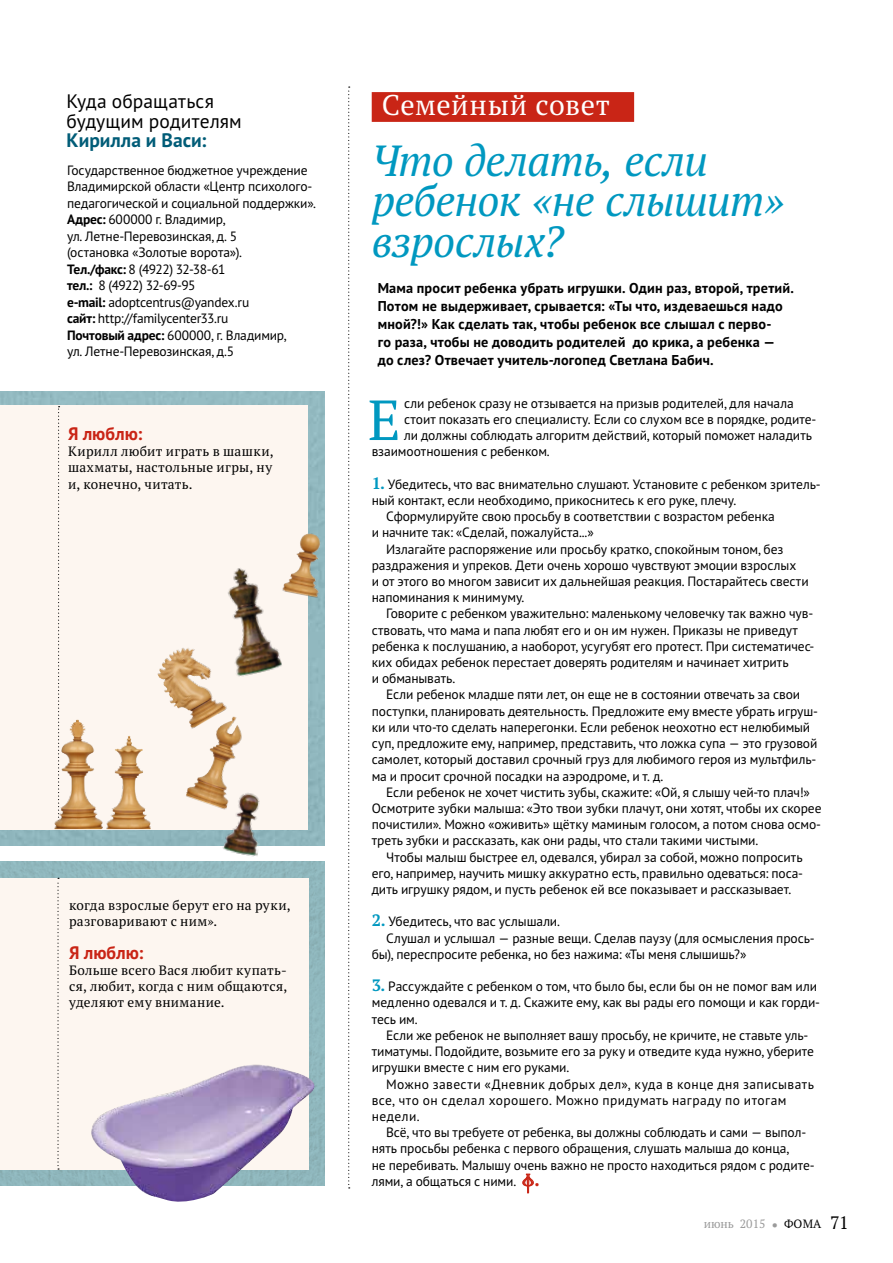
<style>
.page{position:relative;width:893px;height:1263px;background:#fff}
.page>*{position:absolute;margin:0;border:0;box-sizing:border-box;transform-origin:0 0}
.t1{font:56.4px "PT Serif";color:#0098c0}
.t2{font:italic 43.5px/40.5px "PT Serif";letter-spacing:-.02em;color:#0098c0}
.t3{font:28.5px "PT Serif";letter-spacing:.015em;color:#fff}
.t4{font:19.5px/19.5px "PT Sans";letter-spacing:.005em;color:#000}
.t5{font:700 19.5px "PT Sans";letter-spacing:.005em;color:#005c77}
.t6{font:700 18px "PT Sans";letter-spacing:.005em;color:#c92516}
.t7{font:700 14.25px/18px "PT Sans";letter-spacing:.015em;color:#000}
.t8{font:13.5px/16.5px "PT Sans";letter-spacing:-.01em;color:#000}
.t9{font:13.5px/16.2px "PT Serif";letter-spacing:.025em;color:#000;text-align:justify}
.t10{font:13.5px/16.2px "PT Sans";letter-spacing:.025em;color:#000}
.t11{font:12px "PT Serif";color:#9b9b9b}
.s1{font-weight:700}
.s2{font-family:"PT Serif";font-weight:700;font-size:16.5px;color:#0098c0}
.s3{font-family:"Evangelie";font-size:17.85px;color:#c92516}
.s4{font-family:"Evangelie";font-size:22.5px;color:#c92516}
.s5{font-size:15px}
.s6{color:#000}
.s7{font-size:18px;color:#000}
</style>
<div class="page">
<svg style="left:348px;top:87px;width:2px;height:1101px"></svg>
<div style="left:372px;top:92px;width:262px;height:30px;background:#c92516;border:2px solid #c92516"></div>
<div style="left:0;top:861px;width:325px;height:325px;background:#90b7bd"></div>
<svg style="left:523px;top:1173px;width:11px;height:20px"></svg>
<div style="left:0;top:878px;width:309px;height:291px;background:#fdf6f0"></div>
<svg style="left:57px;top:878px;width:2px;height:291px"></svg>
<div style="left:0;top:405px;width:308px;height:424px;background:#fdf6f0"></div>
<svg style="left:58px;top:406px;width:2px;height:422px"></svg>
<img style="left:89px;top:1064px;width:227px;height:138px">
<img style="left:60px;top:721px;width:16px;height:89px">
<img style="left:283px;top:533px;width:36px;height:65px">
<img style="left:157px;top:648px;width:26px;height:42px">
<img style="left:196px;top:716px;width:37px;height:67px">
<img style="left:221px;top:743px;width:57px;height:114px">
<img style="left:228px;top:568px;width:55px;height:109px">
<h3 class="t4" style="left:67px;top:91px;width:177px">Куда обращаться будущим родителям</h3>
<h3 class="t5" style="left:67px;top:127px;width:141px">Кирилла и Васи:</h3>
<p class="t8" style="left:67px;top:161px;width:251px">Государственное бюджетное учреждение Владимирской области «Центр психолого&shy;педагогической и социальной поддержки».<br><span class="s1">Адрес:</span> 600000 г. Владимир,<br>ул. Летне-Перевозинская, д. 5<br>(остановка «Золотые ворота»).<br><span class="s1">Тел./факс:</span> 8 (4922) 32-38-61<br><span class="s1">тел.:</span> 8 (4922) 32-69-95<br><span class="s1">e-mail:</span> adoptcentrus@yandex.ru<br><span class="s1">сайт:</span> http://familycenter33.ru<br><span class="s1">Почтовый адрес:</span> 600000, г. Владимир,<br>ул. Летне-Перевозинская, д.5</p>
<h3 class="t6" style="left:68px;top:422px;width:76px">Я люблю:</h3>
<p class="t9" style="left:68px;top:443px;width:207px">Кирилл любит играть в шашки, шахматы, настольные игры, ну и, конечно, читать.</p>
<p class="t9" style="left:69px;top:897px;width:223px">когда взрослые берут его на руки, разговаривают с ним».</p>
<h3 class="t6" style="left:69px;top:940px;width:76px">Я люблю:</h3>
<p class="t9" style="left:69px;top:962px;width:220px">Больше всего Вася любит купать&shy;ся, любит, когда с ним общаются, уделяют ему внимание.</p>
<h3 class="t3" style="left:382px;top:87px;width:230px">Семейный совет</h3>
<h2 class="t2" style="left:372px;top:140px;width:414px">Что делать, если ребенок «не слышит» взрослых?</h2>
<p class="t7" style="left:378px;top:279px;width:418px">Мама просит ребенка убрать игрушки. Один раз, второй, третий.<br>Потом не выдерживает, срывается: «Ты что, издеваешься надо мной?!» Как сделать так, чтобы ребенок все слышал с перво-<br>го раза, чтобы не доводить родителей до крика, а ребенка — до слез? Отвечает учитель-логопед Светлана Бабич.</p>
<h1 class="t1" style="left:368px;top:383px;width:34px">Е</h1>
<p class="t8" style="left:404px;top:394px;width:391px">сли ребенок сразу не отзывается на призыв родителей, для начала</p>
<p class="t8" style="left:404px;top:410px;width:414px">стоит показать его специалисту. Если со слухом все в порядке, родите-</p>
<p class="t8" style="left:404px;top:427px;width:409px">ли должны соблюдать алгоритм действий, который поможет наладить</p>
<p class="t8" style="left:372px;top:443px;width:179px">взаимоотношения с ребенком.</p>
<p class="t8" style="left:372px;top:475px;width:451px"><span class="s2">1.</span> Убедитесь, что вас внимательно слушают. Установите с ребенком зритель-</p>
<p class="t8" style="left:372px;top:492px;width:366px">ный контакт, если необходимо, прикоснитесь к его руке, плечу.</p>
<p class="t8" style="left:386px;top:508px;width:390px">Сформулируйте свою просьбу в соответствии с возрастом ребенка</p>
<p class="t8" style="left:372px;top:524px;width:224px">и начните так: «Сделай, пожалуйста...»</p>
<p class="t8" style="left:386px;top:540px;width:399px">Излагайте распоряжение или просьбу кратко, спокойным тоном, без</p>
<p class="t8" style="left:372px;top:556px;width:426px">раздражения и упреков. Дети очень хорошо чувствуют эмоции взрослых</p>
<p class="t8" style="left:372px;top:573px;width:438px">и от этого во многом зависит их дальнейшая реакция. Постарайтесь свести</p>
<p class="t8" style="left:372px;top:589px;width:154px">напоминания к минимуму.</p>
<p class="t8" style="left:386px;top:605px;width:429px">Говорите с ребенком уважительно: маленькому человечку так важно чув-</p>
<p class="t8" style="left:372px;top:621px;width:428px">ствовать, что мама и папа любят его и он им нужен. Приказы не приведут</p>
<p class="t8" style="left:372px;top:637px;width:443px">ребенка к послушанию, а наоборот, усугубят его протест. При систематичес-</p>
<p class="t8" style="left:372px;top:654px;width:418px">ких обидах ребенок перестает доверять родителям и начинает хитрить</p>
<p class="t8" style="left:372px;top:670px;width:85px">и обманывать.</p>
<p class="t8" style="left:386px;top:686px;width:415px">Если ребенок младше пяти лет, он еще не в состоянии отвечать за свои</p>
<p class="t8" style="left:372px;top:702px;width:448px">поступки, планировать деятельность. Предложите ему вместе убрать игруш-</p>
<p class="t8" style="left:372px;top:718px;width:440px">ки или что-то сделать наперегонки. Если ребенок неохотно ест нелюбимый</p>
<p class="t8" style="left:372px;top:735px;width:447px">суп, предложите ему, например, представить, что ложка супа — это грузовой</p>
<p class="t8" style="left:372px;top:751px;width:446px">самолет, который доставил срочный груз для любимого героя из мультфиль-</p>
<p class="t8" style="left:372px;top:767px;width:293px">ма и просит срочной посадки на аэродроме, и т. д.</p>
<p class="t8" style="left:386px;top:783px;width:425px">Если ребенок не хочет чистить зубы, скажите: «Ой, я слышу чей-то плач!»</p>
<p class="t8" style="left:372px;top:800px;width:451px">Осмотрите зубки малыша: «Это твои зубки плачут, они хотят, чтобы их скорее</p>
<p class="t8" style="left:372px;top:816px;width:451px">почистили». Можно «оживить» щётку маминым голосом, а потом снова осмо-</p>
<p class="t8" style="left:372px;top:832px;width:388px">треть зубки и рассказать, как они рады, что стали такими чистыми.</p>
<p class="t8" style="left:386px;top:848px;width:418px">Чтобы малыш быстрее ел, одевался, убирал за собой, можно попросить</p>
<p class="t8" style="left:372px;top:864px;width:433px">его, например, научить мишку аккуратно есть, правильно одеваться: поса-</p>
<p class="t8" style="left:372px;top:881px;width:421px">дить игрушку рядом, и пусть ребенок ей все показывает и рассказывает.</p>
<p class="t8" style="left:372px;top:913px;width:190px"><span class="s2">2.</span> Убедитесь, что вас услышали.</p>
<p class="t8" style="left:386px;top:929px;width:430px">Слушал и услышал — разные вещи. Сделав паузу (для осмысления прось-</p>
<p class="t8" style="left:372px;top:945px;width:376px">бы), переспросите ребенка, но без нажима: «Ты меня слышишь?»</p>
<p class="t8" style="left:372px;top:978px;width:450px"><span class="s2">3.</span> Рассуждайте с ребенком о том, что было бы, если бы он не помог вам или медленно одевался и т. д. Скажите ему, как вы рады его помощи и как горди&shy;тесь им.</p>
<p class="t8" style="left:372px;top:1027px;width:444px;text-indent:14px">Если же ребенок не выполняет вашу просьбу, не кричите, не ставьте уль&shy;тиматумы. Подойдите, возьмите его за руку и отведите куда нужно, уберите игрушки вместе с ним его руками.</p>
<p class="t10" style="left:372px;top:1075px;width:444px;text-indent:14px">Можно завести «Дневник добрых дел», куда в конце дня записывать все, что он сделал хорошего. Можно придумать награду по итогам недели.</p>
<p class="t8" style="left:372px;top:1124px;width:445px;text-indent:14px">Всё, что вы требуете от ребенка, вы должны соблюдать и сами — выпол&shy;нять просьбы ребенка с первого обращения, слушать малыша до конца,<br>не перебивать. Малышу очень важно не просто находиться рядом с родите&shy;лями, а общаться с ними. <span class="s3">ф</span><span class="s4">.</span></p>
<p class="t11" style="left:704px;top:1216px;width:146px">июнь 2015 <span class="s5">•</span> <span class="s6">ФОМА</span> <span class="s7">71</span></p>
</div>
